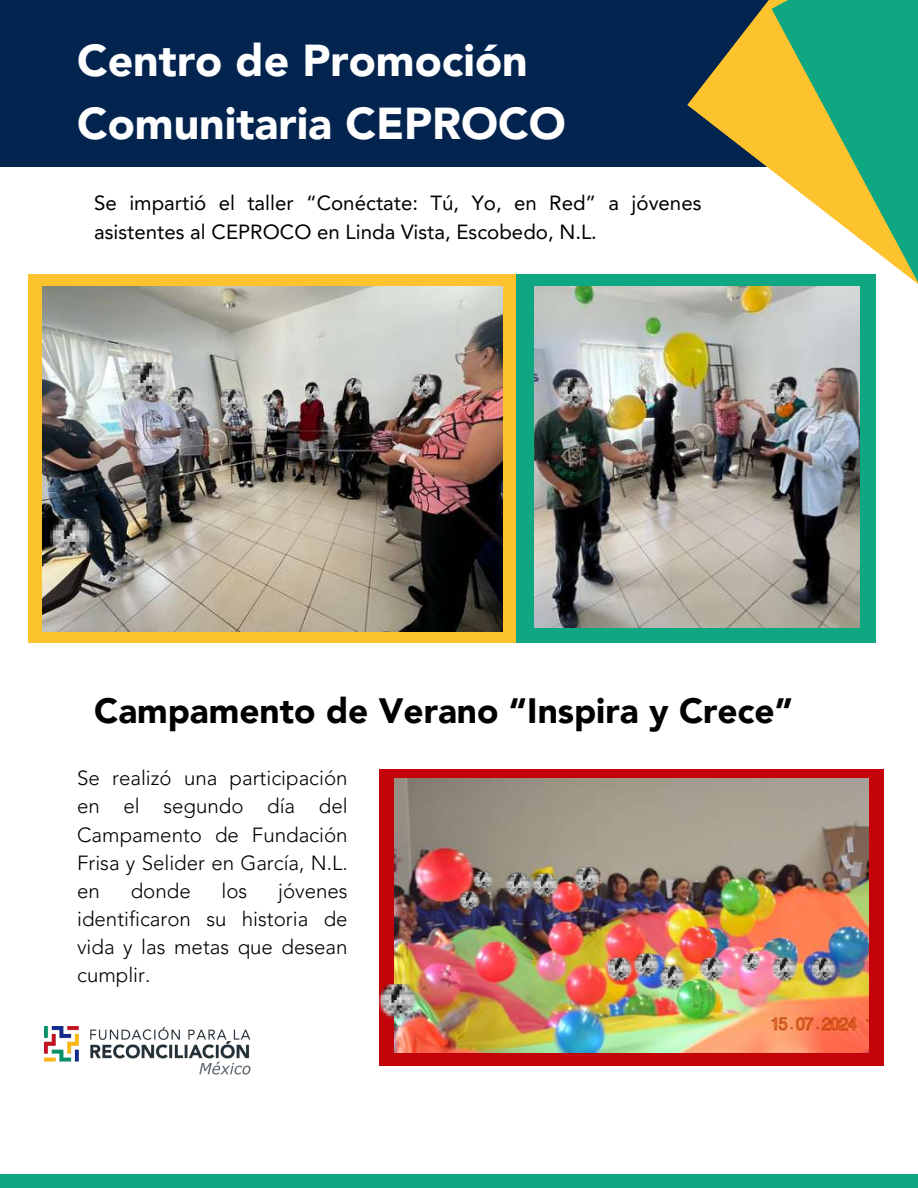
<style>
.page{position:relative;width:918px;height:1188px;background:#fff}
.page>*{position:absolute;margin:0;border:0;box-sizing:border-box;transform-origin:0 0}
.t1{font:900 44.55px/62.1px "Avenir LT Pro";color:#fff}
.t2{font:900 35.25px "Avenir LT Pro";color:#000}
.t3{font:300 20.55px/28.2px "Avenir LT Pro";color:#000;text-align:justify}
.t4{font:20.55px/28.2px "Avenir LT Pro";color:#000}
</style>
<div class="page">
<img style="left:44px;top:1027px;width:206px;height:48px">
<div style="left:0;top:1174px;width:918px;height:14px;background:#0ea782"></div>
<div style="left:0;top:0;width:918px;height:167px;background:#042450"></div>
<svg style="left:687px;top:0;width:84px;height:275px"></svg>
<svg style="left:771px;top:0;width:147px;height:284px;fill:#0ea782"></svg>
<div style="left:28px;top:275px;width:487px;height:368px;background:#fcc32e"></div>
<img style="left:42px;top:286px;width:460px;height:346px">
<div style="left:516px;top:275px;width:360px;height:368px;background:#0ea782"></div>
<img style="left:534px;top:286px;width:325px;height:341px">
<div style="left:379px;top:769px;width:505px;height:297px;background:#c40209"></div>
<img style="left:395px;top:778px;width:473px;height:275px">
<img style="left:50px;top:518px;width:42px;height:40px">
<img style="left:127px;top:362px;width:41px;height:40px">
<img style="left:170px;top:390px;width:26px;height:25px">
<img style="left:220px;top:390px;width:26px;height:25px">
<img style="left:411px;top:374px;width:26px;height:25px">
<img style="left:346px;top:379px;width:16px;height:15px">
<img style="left:305px;top:387px;width:15px;height:15px">
<img style="left:263px;top:394px;width:15px;height:15px">
<img style="left:556px;top:377px;width:34px;height:33px">
<img style="left:768px;top:382px;width:26px;height:25px">
<img style="left:574px;top:867px;width:26px;height:25px">
<img style="left:607px;top:958px;width:26px;height:25px">
<img style="left:811px;top:958px;width:26px;height:25px">
<img style="left:771px;top:958px;width:26px;height:25px">
<img style="left:634px;top:953px;width:26px;height:25px">
<img style="left:660px;top:966px;width:26px;height:24px">
<img style="left:699px;top:958px;width:26px;height:25px">
<img style="left:506px;top:873px;width:53px;height:25px">
<img style="left:379px;top:984px;width:38px;height:36px">
<img style="left:460px;top:892px;width:19px;height:18px">
<img style="left:473px;top:872px;width:20px;height:18px">
<img style="left:741px;top:954px;width:19px;height:18px">
<h1 class="t1" style="left:77px;top:34px;width:490px">Centro de Promoción<br>Comunitaria CEPROCO</h1>
<p class="t4" style="left:94px;top:191px;width:609px">Se impartió el taller “Conéctate: Tú, Yo, en Red” a jóvenes asistentes al CEPROCO en Linda Vista, Escobedo, N.L.</p>
<h2 class="t2" style="left:94px;top:696px;width:700px">Campamento de Verano “Inspira y Crece”</h2>
<p class="t3" style="left:77px;top:766px;width:272px">Se realizó una participación en el segundo día del Campamento de Fundación Frisa y Selider en García, N.L. en</p>
<p class="t3" style="left:131px;top:878px;width:62px">donde</p>
<p class="t3" style="left:222px;top:878px;width:27px">los</p>
<p class="t3" style="left:77px;top:878px;width:272px;text-indent:201px">jóvenes identificaron su historia de vida y las metas que desean cumplir.</p>
</div>
